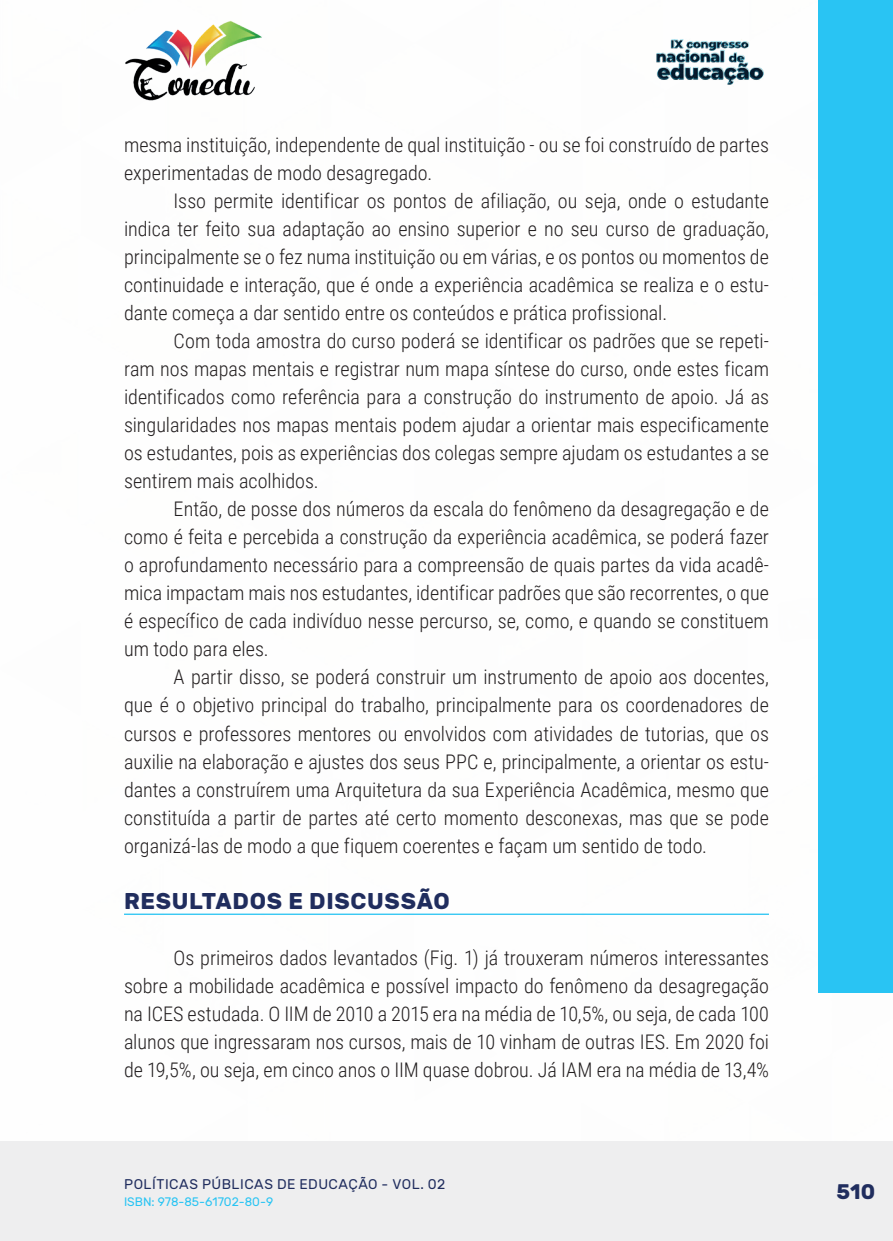
<style>
.page{position:relative;width:893px;height:1241px;background:#fff}
.page>*{position:absolute;margin:0;border:0;box-sizing:border-box;transform-origin:0 0}
._10_SUBTITULO{font:700 22.75px "Rubik";letter-spacing:.03em;color:#202d5e}
.t1{font:700 21px "Rubik";color:#202d5e}
._9_CORPO{font:300 20.12px/28px "Roboto Condensed";color:#231f20;text-align:justify}
.t2{font:14px "Rubik";letter-spacing:.035em;color:#202d5e}
.t3{font:12.25px "Rubik";color:#29c4f3}
</style>
<div class="page">
<div style="left:0;top:1141px;width:893px;height:99px;background:#eeeeef"></div>
<div style="left:819px;top:0;width:74px;height:992px;background:#29c4f3"></div>
<img style="left:125px;top:20px;width:137px;height:81px">
<img style="left:656px;top:39px;width:108px;height:46px">
<hr style="left:124px;top:913px;width:645px;height:1px;background:#29c4f3">
<p class="_9_CORPO" style="left:124px;top:130px;width:646px">mesma instituição, independente de qual instituição - ou se foi construído de partes experimentadas de modo desagregado.</p>
<p class="_9_CORPO" style="left:124px;top:186px;width:646px;text-indent:50px">Isso permite identificar os pontos de afiliação, ou seja, onde o estudante indica ter feito sua adaptação ao ensino superior e no seu curso de graduação, principalmente se o fez numa instituição ou em várias, e os pontos ou momentos de continuidade e interação, que é onde a experiência acadêmica se realiza e o estu&shy;dante começa a dar sentido entre os conteúdos e prática profissional.</p>
<p class="_9_CORPO" style="left:124px;top:326px;width:646px;text-indent:50px">Com toda amostra do curso poderá se identificar os padrões que se repeti&shy;ram nos mapas mentais e registrar num mapa síntese do curso, onde estes ficam identificados como referência para a construção do instrumento de apoio. Já as singularidades nos mapas mentais podem ajudar a orientar mais especificamente os estudantes, pois as experiências dos colegas sempre ajudam os estudantes a se sentirem mais acolhidos.</p>
<p class="_9_CORPO" style="left:124px;top:494px;width:646px;text-indent:50px">Então, de posse dos números da escala do fenômeno da desagregação e de como é feita e percebida a construção da experiência acadêmica, se poderá fazer o aprofundamento necessário para a compreensão de quais partes da vida acadê&shy;mica impactam mais nos estudantes, identificar padrões que são recorrentes, o que é específico de cada indivíduo nesse percurso, se, como, e quando se constituem um todo para eles.</p>
<p class="_9_CORPO" style="left:124px;top:662px;width:646px;text-indent:50px">A partir disso, se poderá construir um instrumento de apoio aos docentes, que é o objetivo principal do trabalho, principalmente para os coordenadores de cursos e professores mentores ou envolvidos com atividades de tutorias, que os auxilie na elaboração e ajustes dos seus PPC e, principalmente, a orientar os estu&shy;dantes a construírem uma Arquitetura da sua Experiência Acadêmica, mesmo que constituída a partir de partes até certo momento desconexas, mas que se pode organizá-las de modo a que fiquem coerentes e façam um sentido de todo.</p>
<p class="_10_SUBTITULO" style="left:124px;top:887px;width:327px">RESULTADOS E DISCUSSÃO</p>
<p class="_9_CORPO" style="left:124px;top:942px;width:646px;text-indent:50px">Os primeiros dados levantados (Fig. 1) já trouxeram números interessantes sobre a mobilidade acadêmica e possível impacto do fenômeno da desagregação na ICES estudada. O IIM de 2010 a 2015 era na média de 10,5%, ou seja, de cada 100 alunos que ingressaram nos cursos, mais de 10 vinham de outras IES. Em 2020 foi de 19,5%, ou seja, em cinco anos o IIM quase dobrou. Já IAM era na média de 13,4%</p>
<p class="t2" style="left:124px;top:1175px;width:323px">POLÍTICAS PÚBLICAS DE EDUCAÇÃO - VOL. 02</p>
<p class="t3" style="left:124px;top:1194px;width:151px">ISBN: 978-85-61702-80-9</p>
<p class="t1" style="left:836px;top:1179px;width:40px">510</p>
</div>
